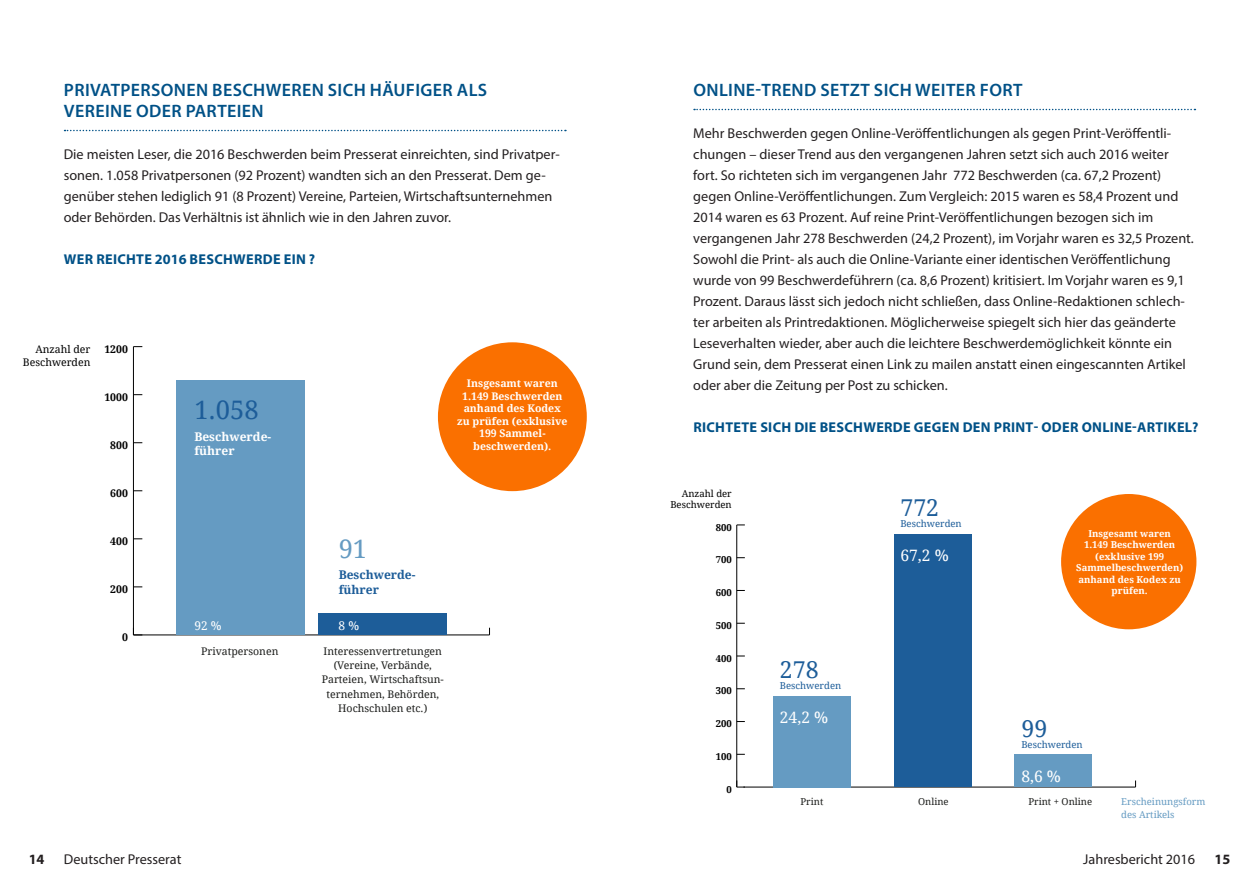
<style>
.page{position:relative;width:1259px;height:893px;background:#fff}
.page>*{position:absolute;margin:0;border:0;box-sizing:border-box;transform-origin:0 0}
.t1{font:25.5px "Droid Serif";color:#1d5d99}
.t2{font:25.5px "Droid Serif";color:#659bc2}
.t3{font:23.25px "Droid Serif";color:#1d5d99}
.t4{font:600 18px/21px "Myriad Pro";letter-spacing:.02em;color:#005187}
.t5{font:15.75px "Droid Serif";color:#fff}
.t6{font:14.25px/21px "Myriad Pro";color:#231f20}
.t7{font:700 14.25px "Myriad Pro";letter-spacing:.02em;color:#005187}
.t8{font:700 14.25px "Myriad Pro";color:#231f20}
.t9{font:700 12px/14.4px "Droid Serif";color:#fff}
.t10{font:700 12px/14.4px "Droid Serif";color:#1d5d99}
.t11{font:12px "Droid Serif";color:#fff}
.t12{font:10.5px/14.4px "Droid Serif";color:#1d1e1c;text-align:center}
.t13{font:700 10.5px/12.6px "Droid Serif";color:#fff;text-align:center}
.t14{font:700 10.5px "Droid Serif";color:#000}
.t15{font:10.5px/12.6px "Droid Serif";color:#000;text-align:right}
.t16{font:700 9.6px/11.4px "Droid Serif";color:#fff;text-align:center}
.t17{font:9.6px "Droid Serif";color:#1d5d99}
.t18{font:9.6px/13px "Droid Serif";color:#659bc2}
.t19{font:700 9.6px "Droid Serif";color:#000}
.t20{font:9.6px "Droid Serif";color:#1d1e1c}
.t21{font:9.6px/11.4px "Droid Serif";color:#000;text-align:right}
</style>
<div class="page">
<svg style="left:65px;top:130px;width:501px;height:1px"></svg>
<svg style="left:694px;top:109px;width:501px;height:1px"></svg>
<div style="left:438px;top:342px;width:149px;height:149px;background:#fa7000;border-radius:50%"></div>
<hr style="left:133px;top:634px;width:356px;height:1px;background:#000">
<hr style="left:133px;top:347px;width:1px;height:288px;background:#000">
<div style="left:319px;top:613px;width:128px;height:22px;background:#1d5d99"></div>
<div style="left:176px;top:381px;width:128px;height:254px;background:#659bc2"></div>
<div style="left:1061px;top:494px;width:135px;height:135px;background:#fa7000;border-radius:50%"></div>
<hr style="left:743px;top:787px;width:392px;height:1px;background:#000">
<hr style="left:736px;top:525px;width:1px;height:262px;background:#000">
<svg style="left:736px;top:780px;width:9px;height:8px"></svg>
<div style="left:1014px;top:755px;width:78px;height:32px;background:#659bc2"></div>
<div style="left:894px;top:534px;width:77px;height:253px;background:#1d5d99"></div>
<div style="left:773px;top:696px;width:78px;height:91px;background:#659bc2"></div>
<p class="t4" style="left:64px;top:79px;width:425px">PRIVATPERSONEN BESCHWEREN SICH HÄUFIGER ALS<br>VEREINE ODER PARTEIEN</p>
<p class="t6" style="left:64px;top:143px;width:497px">Die meisten Leser, die 2016 Beschwerden beim Presserat einreichten, sind Privatper&shy;sonen. 1.058 Privatpersonen (92 Prozent) wandten sich an den Presserat. Dem ge&shy;genüber stehen lediglich 91 (8 Prozent) Vereine, Parteien, Wirtschaftsunternehmen oder Behörden. Das Verhältnis ist ähnlich wie in den Jahren zuvor.</p>
<p class="t7" style="left:64px;top:250px;width:253px">WER REICHTE 2016 BESCHWERDE EIN ?</p>
<p class="t15" style="left:23px;top:343px;width:69px">Anzahl der<br>Beschwerden</p>
<p class="t14" style="left:104px;top:343px;width:25px">1200</p>
<p class="t14" style="left:104px;top:391px;width:25px">1000</p>
<p class="t14" style="left:110px;top:439px;width:19px">800</p>
<p class="t14" style="left:110px;top:487px;width:19px">600</p>
<p class="t14" style="left:110px;top:535px;width:19px">400</p>
<p class="t14" style="left:110px;top:583px;width:19px">200</p>
<p class="t14" style="left:122px;top:631px;width:7px">0</p>
<h1 class="t1" style="left:194px;top:396px;width:66px">1.058</h1>
<p class="t9" style="left:194px;top:429px;width:78px">Beschwerde&shy;führer</p>
<p class="t13" style="left:457px;top:377px;width:112px">Insgesamt waren<br>1.149 Beschwerden anhand des Kodex zu prüfen (exklusive<br>199 Sammel&shy;beschwerden).</p>
<h1 class="t2" style="left:339px;top:534px;width:30px">91</h1>
<p class="t10" style="left:339px;top:568px;width:78px">Beschwerde&shy;führer</p>
<p class="t11" style="left:194px;top:619px;width:29px">92 %</p>
<p class="t11" style="left:339px;top:619px;width:22px">8 %</p>
<p class="t12" style="left:201px;top:644px;width:79px">Privatpersonen</p>
<p class="t12" style="left:322px;top:644px;width:124px">Interessenvertretungen (Vereine, Verbände,<br>Parteien, Wirtschaftsun&shy;ternehmen, Behörden,<br>Hochschulen etc.)</p>
<p class="t4" style="left:693px;top:79px;width:330px">ONLINE-TREND SETZT SICH WEITER FORT</p>
<p class="t6" style="left:693px;top:122px;width:502px">Mehr Beschwerden gegen Online-Veröffentlichungen als gegen Print-Veröffentli&shy;chungen – dieser Trend aus den vergangenen Jahren setzt sich auch 2016 weiter fort. So richteten sich im vergangenen Jahr 772 Beschwerden (ca. 67,2 Prozent) gegen Online-Veröffentlichungen. Zum Vergleich: 2015 waren es 58,4 Prozent und 2014 waren es 63 Prozent. Auf reine Print-Veröffentlichungen bezogen sich im vergangenen Jahr 278 Beschwerden (24,2 Prozent), im Vorjahr waren es 32,5 Prozent.<br>Sowohl die Print- als auch die Online-Variante einer identischen Veröffentlichung wurde von 99 Beschwerdeführern (ca. 8,6 Prozent) kritisiert. Im Vorjahr waren es 9,1<br>Prozent. Daraus lässt sich jedoch nicht schließen, dass Online-Redaktionen schlech&shy;ter arbeiten als Printredaktionen. Möglicherweise spiegelt sich hier das geänderte Leseverhalten wieder, aber auch die leichtere Beschwerdemöglichkeit könnte ein Grund sein, dem Presserat einen Link zu mailen anstatt einen eingescannten Artikel oder aber die Zeitung per Post zu schicken.</p>
<p class="t7" style="left:693px;top:418px;width:507px">RICHTETE SICH DIE BESCHWERDE GEGEN DEN PRINT- ODER ONLINE-ARTIKEL?</p>
<p class="t21" style="left:670px;top:488px;width:63px">Anzahl der<br>Beschwerden</p>
<p class="t19" style="left:715px;top:522px;width:18px">800</p>
<p class="t19" style="left:715px;top:554px;width:18px">700</p>
<p class="t19" style="left:715px;top:587px;width:18px">600</p>
<p class="t19" style="left:715px;top:620px;width:18px">500</p>
<p class="t19" style="left:715px;top:653px;width:18px">400</p>
<p class="t19" style="left:715px;top:685px;width:18px">300</p>
<p class="t19" style="left:715px;top:718px;width:18px">200</p>
<p class="t19" style="left:715px;top:751px;width:18px">100</p>
<p class="t19" style="left:726px;top:784px;width:7px">0</p>
<h2 class="t3" style="left:780px;top:656px;width:40px">278</h2>
<p class="t17" style="left:780px;top:680px;width:63px">Beschwerden</p>
<p class="t5" style="left:780px;top:708px;width:50px">24,2 %</p>
<h2 class="t3" style="left:900px;top:494px;width:40px">772</h2>
<p class="t17" style="left:900px;top:518px;width:63px">Beschwerden</p>
<p class="t5" style="left:900px;top:546px;width:50px">67,2 %</p>
<p class="t16" style="left:1076px;top:528px;width:109px">Insgesamt waren<br>1.149 Beschwerden (exklusive 199<br>Sammelbeschwerden) anhand des Kodex zu prüfen.</p>
<h2 class="t3" style="left:1021px;top:715px;width:27px">99</h2>
<p class="t17" style="left:1021px;top:739px;width:63px">Beschwerden</p>
<p class="t5" style="left:1021px;top:767px;width:41px">8,6 %</p>
<p class="t20" style="left:800px;top:796px;width:24px">Print</p>
<p class="t20" style="left:918px;top:796px;width:32px">Online</p>
<p class="t20" style="left:1028px;top:796px;width:65px">Print + Online</p>
<p class="t18" style="left:1121px;top:795px;width:86px">Erscheinungsform des Artikels</p>
<p class="t8" style="left:29px;top:850px;width:17px">14</p>
<p class="t6" style="left:64px;top:849px;width:119px">Deutscher Presserat</p>
<p class="t6" style="left:1083px;top:849px;width:113px">Jahresbericht 2016</p>
<p class="t8" style="left:1214px;top:850px;width:17px">15</p>
</div>
